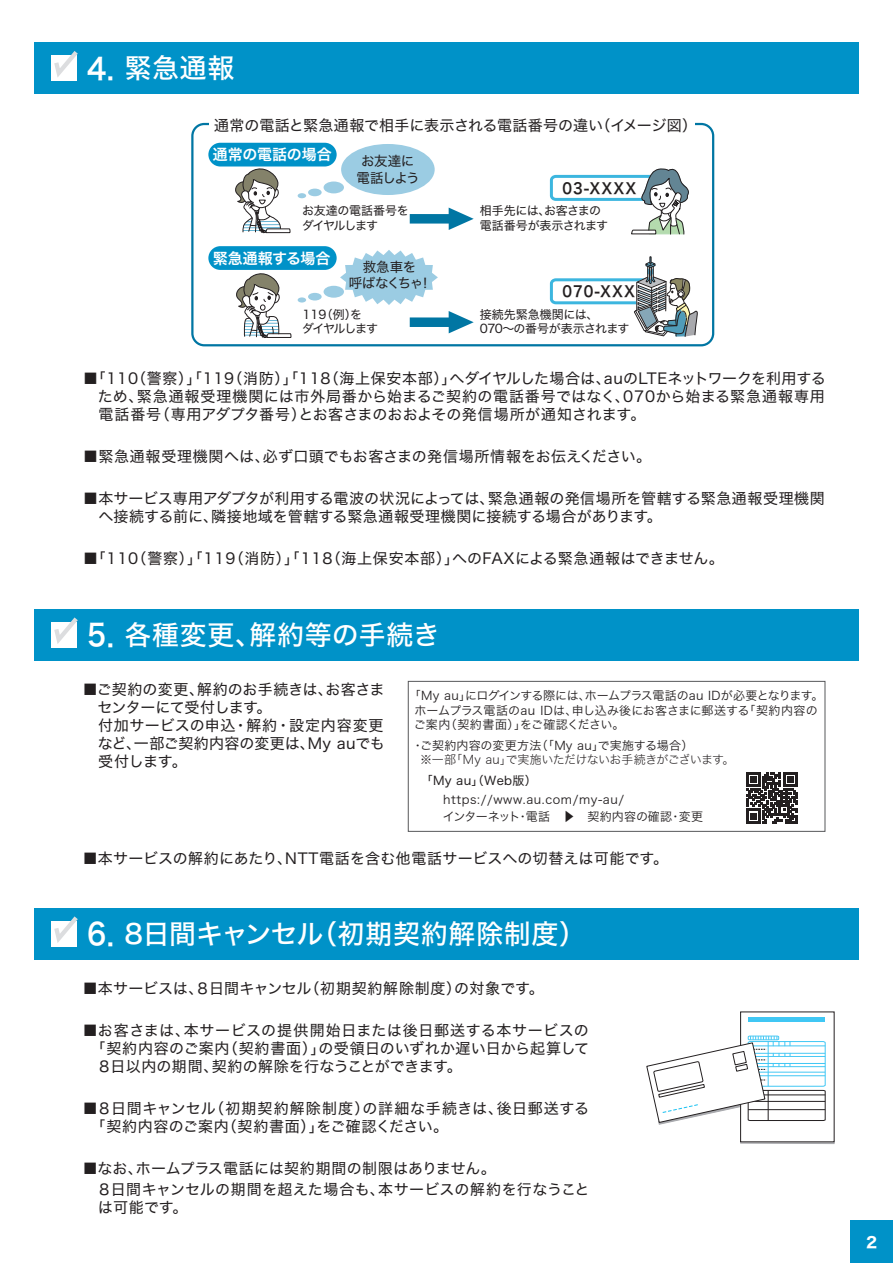
<style>
.page{position:relative;width:893px;height:1263px;background:#fff}
.page>*{position:absolute;margin:0;border:0;box-sizing:border-box;transform-origin:0 0}
.t1{font:27px "Hira Kaku Std W5";letter-spacing:.025em;color:#fff}
.t2{font:15px/18px "Hira Kaku Std W4";letter-spacing:.015em;color:#231f20}
.t3{font:15px/18px "Hira Kaku Std W4";letter-spacing:.04em;color:#231f20}
.t4{font:15px "Hira Kaku Std W4";letter-spacing:.05em;color:#231f20}
.t5{font:15px "Hira Kaku Std W4";letter-spacing:-.005em;color:#231f20}
.t6{font:15px "Hira Kaku Std W6";letter-spacing:-.01em;color:#fff}
.t7{font:15px "Hira Kaku Std W6";letter-spacing:.075em;color:#231f20;scale:.9 1}
.t8{font:15px "Hira Kaku Std W7";color:#fff}
.t9{font:13.5px/16.5px "Hira Kaku Std W4";letter-spacing:-.03em;color:#231f20;text-align:center}
.t10{font:12px/14.4px "Hira Kaku Std W3";letter-spacing:.005em;color:#231f20}
.t11{font:12px/14.4px "Hira Kaku Std W4";letter-spacing:-.03em;color:#231f20}
.t12{font:12px/17.4px "Hira Kaku Std W3";letter-spacing:.025em;color:#231f20}
.t13{font:12px "Hira Kaku Std W2";letter-spacing:-.055em;color:#231f20}
.t14{font:12px/14.4px "Hira Kaku Std W4";letter-spacing:-.1em;color:#231f20}
.s1{font-family:"Hira Kaku Std W6";font-size:29.7px}
.s2{font-family:"Hira Kaku Std W6"}
.s3{font-family:"Koz Go Pro"}
</style>
<div class="page">
<div style="left:850px;top:1220px;width:43px;height:43px;background:#0092c8"></div>
<div style="left:408px;top:681px;width:417px;height:151px;border:1px solid #57585a"></div>
<svg style="left:746px;top:772px;width:51px;height:51px"></svg>
<div style="left:34px;top:43px;width:825px;height:51px;background:#0092c8"></div>
<svg style="left:51px;top:51px;width:27px;height:30px"></svg>
<div style="left:34px;top:609px;width:825px;height:51px;background:#0092c8"></div>
<svg style="left:51px;top:617px;width:27px;height:31px"></svg>
<div style="left:34px;top:908px;width:825px;height:51px;background:#0092c8"></div>
<svg style="left:51px;top:916px;width:27px;height:31px"></svg>
<svg style="left:740px;top:1142px;width:95px;height:2px"></svg>
<hr style="left:748px;top:1017px;width:77px;height:4px;background:#40c7f4">
<svg style="left:646px;top:1035px;width:180px;height:90px"></svg>
<div style="left:341px;top:144px;width:94px;height:51px;background:#9bcce3;border-radius:50%"></div>
<div style="left:324px;top:286px;width:20px;height:12px;background:#9bcce3;border-radius:50%"></div>
<div style="left:308px;top:293px;width:14px;height:7px;background:#9bcce3;border-radius:50%"></div>
<div style="left:298px;top:297px;width:8px;height:6px;background:#9bcce3;border-radius:50%"></div>
<div style="left:191px;top:123px;width:523px;height:223px;border:2px solid #0076a3;border-radius:12px"></div>
<div style="left:209px;top:113px;width:486px;height:25px;background:#fff"></div>
<div style="left:208px;top:143px;width:129px;height:23px;background:#0092c8;border-radius:12px"></div>
<div style="left:208px;top:246px;width:129px;height:24px;background:#0092c8;border-radius:12px"></div>
<svg style="left:410px;top:311px;width:64px;height:22px"></svg>
<svg style="left:410px;top:208px;width:64px;height:22px"></svg>
<svg style="left:340px;top:250px;width:98px;height:55px"></svg>
<div style="left:324px;top:181px;width:20px;height:12px;background:#9bcce3;border-radius:50%"></div>
<div style="left:308px;top:189px;width:14px;height:7px;background:#9bcce3;border-radius:50%"></div>
<div style="left:298px;top:193px;width:8px;height:5px;background:#9bcce3;border-radius:50%"></div>
<svg style="left:235px;top:166px;width:56px;height:68px"></svg>
<svg style="left:549px;top:168px;width:140px;height:67px"></svg>
<svg style="left:236px;top:273px;width:56px;height:65px"></svg>
<svg style="left:549px;top:256px;width:149px;height:81px"></svg>
<h1 class="t1" style="left:87px;top:48px;width:149px"><span class="s1">4</span><span class="s2">.</span> 緊急通報</h1>
<p class="t5" style="left:214px;top:114px;width:484px">通常の電話と緊急通報で相手に表示される電話番号の違い（イメージ図）</p>
<p class="t6" style="left:213px;top:143px;width:120px">通常の電話の場合</p>
<p class="t9" style="left:357px;top:153px;width:65px">お友達に電話しよう</p>
<p class="t7" style="left:562px;top:176px;width:84px">03-XXXX</p>
<p class="t11" style="left:302px;top:204px;width:108px">お友達の電話番号をダイヤルします</p>
<p class="t11" style="left:480px;top:204px;width:130px">相手先には、お客さまの電話番号が表示されます</p>
<p class="t6" style="left:213px;top:247px;width:119px">緊急通報する場合</p>
<p class="t9" style="left:349px;top:258px;width:85px">救急車を<br>呼ばなくちゃ！</p>
<p class="t7" style="left:562px;top:280px;width:82px">070-XXX</p>
<p class="t14" style="left:302px;top:307px;width:78px">119（例）を<br>ダイヤルします</p>
<p class="t11" style="left:480px;top:307px;width:151px">接続先緊急機関には、<br>070～の番号が表示されます</p>
<p class="t2" style="left:98px;top:369px;width:729px;text-align:justify;text-indent:-15px">■「110（警察）」「119（消防）」「118（海上保安本部）」へダイヤルした場合は、auのLTEネットワークを利用するため、緊急通報受理機関には市外局番から始まるご契約の電話番号ではなく、070から始まる緊急通報専用電話番号（専用アダプタ番号）とお客さまのおおよその発信場所が通知されます。</p>
<p class="t2" style="left:83px;top:447px;width:569px">■緊急通報受理機関へは、必ず口頭でもお客さまの発信場所情報をお伝えください。</p>
<p class="t2" style="left:98px;top:489px;width:728px;text-indent:-15px">■本サービス専用アダプタが利用する電波の状況によっては、緊急通報の発信場所を管轄する緊急通報受理機関へ接続する前に、隣接地域を管轄する緊急通報受理機関に接続する場合があります。</p>
<p class="t4" style="left:83px;top:547px;width:642px">■「110（警察）」「119（消防）」「118（海上保安本部）」へのFAXによる緊急通報はできません。</p>
<h1 class="t1" style="left:87px;top:614px;width:355px"><span class="s1">5</span><span class="s2">.</span> 各種変更、解約等の手続き</h1>
<p class="t2" style="left:98px;top:680px;width:289px;text-indent:-15px">■ご契約の変更、解約のお手続きは、お客さまセンターにて受付します。<br>付加サービスの申込・解約・設定内容変更など、一部ご契約内容の変更は、My auでも受付します。</p>
<p class="t10" style="left:414px;top:688px;width:411px;text-indent:-5px">「My au」にログインする際には、ホームプラス電話のau IDが必要となります。ホームプラス電話のau IDは、申し込み後にお客さまに郵送する「契約内容のご案内（契約書面）」をご確認ください。</p>
<p class="t10" style="left:412px;top:738px;width:283px">・ご契約内容の変更方法（「My au」で実施する場合）</p>
<p class="t13" style="left:420px;top:751px;width:316px">※一部「My au」で実施いただけないお手続きがございます。</p>
<p class="t11" style="left:421px;top:773px;width:118px">「My au」（Web版）</p>
<p class="t12" style="left:443px;top:790px;width:262px">https://www.au.com/my-au/<br>インターネット・電話　<span class="s3">▶</span>　契約内容の確認・変更</p>
<p class="t2" style="left:83px;top:850px;width:587px">■本サービスの解約にあたり、NTT電話を含む他電話サービスへの切替えは可能です。</p>
<h1 class="t1" style="left:87px;top:913px;width:501px"><span class="s1">6</span><span class="s2">.</span> 8日間キャンセル（初期契約解除制度）</h1>
<p class="t2" style="left:83px;top:979px;width:462px">■本サービスは、８日間キャンセル（初期契約解除制度）の対象です。</p>
<p class="t3" style="left:83px;top:1021px;width:507px">■お客さまは、本サービスの提供開始日または後日郵送する本サービスの</p>
<p class="t2" style="left:91px;top:1039px;width:500px">「契約内容のご案内（契約書面）」の受領日のいずれか遅い日から起算して</p>
<p class="t2" style="left:97px;top:1057px;width:367px">８日以内の期間、契約の解除を行なうことができます。</p>
<p class="t3" style="left:91px;top:1099px;width:500px;text-indent:-8px">■８日間キャンセル（初期契約解除制度）の詳細な手続きは、後日郵送する「契約内容のご案内（契約書面）」をご確認ください。</p>
<p class="t2" style="left:97px;top:1157px;width:494px;line-height:21px;text-indent:-14px">■なお、ホームプラス電話には契約期間の制限はありません。<br>８日間キャンセルの期間を超えた場合も、本サービスの解約を行なうこと</p>
<p class="t2" style="left:98px;top:1198px;width:91px">は可能です。</p>
<p class="t8" style="left:866px;top:1231px;width:13px">2</p>
</div>
